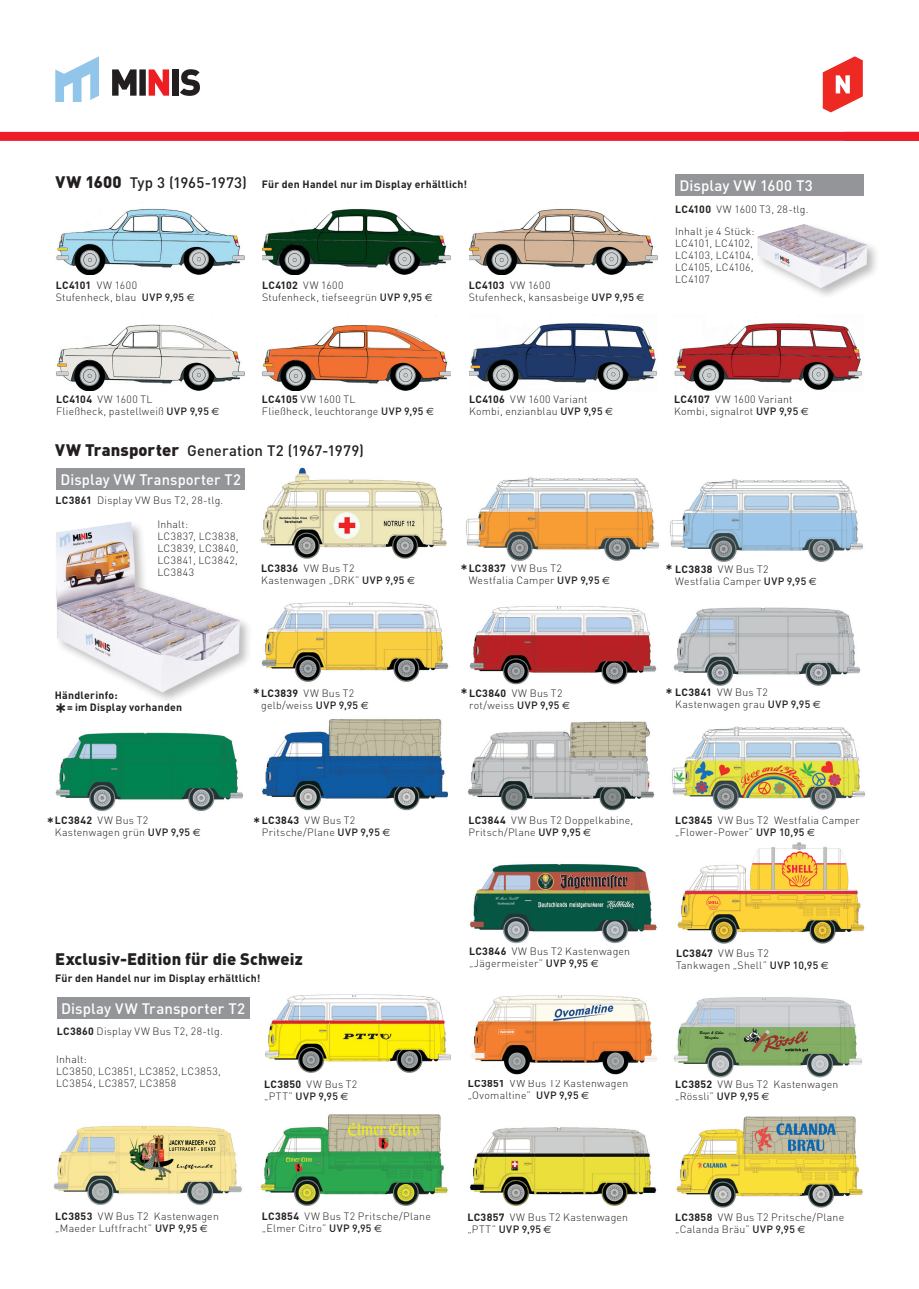
<style>
.page{position:relative;width:919px;height:1289px;background:#fff}
.page>*{position:absolute;margin:0;border:0;box-sizing:border-box;transform-origin:0 0}
.t1{font:500 24.75px "DIN";color:#231f20}
.t2{font:900 16.5px "DIN";letter-spacing:.005em;color:#231f20}
.t3{font:500 15px "DIN";letter-spacing:.005em;color:#231f20}
.t4{font:500 15px "DIN";letter-spacing:.01em;color:#fff}
.t5{font:300 10.5px/12px "DIN";letter-spacing:.025em;color:#231f20}
.t6{font:700 10.5px/12px "DIN";letter-spacing:.02em;color:#231f20}
.t7{font:300 10.5px/12px "DIN";letter-spacing:.05em;color:#231f20}
.t8{font:300 10.5px/12px "DIN";letter-spacing:.045em;color:#231f20}
.s1{font-weight:900;font-size:16.5px}
.s2{font-weight:700}
.s3{font-weight:500}
.s4{font-family:"Euro Sans";font-weight:400}
</style>
<div class="page">
<div style="left:0;top:132px;width:918px;height:9px;background:#ee1c28"></div>
<svg style="left:180px;top:69px;width:20px;height:27px"></svg>
<div style="left:172px;top:69px;width:6px;height:27px;background:#231f20"></div>
<svg style="left:112px;top:69px;width:57px;height:27px"></svg>
<svg style="left:55px;top:56px;width:44px;height:46px"></svg>
<svg style="left:822px;top:56px;width:40px;height:56px"></svg>
<img style="left:670px;top:479px;width:193px;height:83px">
<img style="left:260px;top:1114px;width:188px;height:92px">
<img style="left:53px;top:1126px;width:189px;height:79px">
<img style="left:673px;top:997px;width:189px;height:81px">
<img style="left:469px;top:1127px;width:188px;height:79px">
<img style="left:466px;top:477px;width:193px;height:84px">
<img style="left:260px;top:467px;width:187px;height:92px">
<img style="left:672px;top:726px;width:193px;height:84px">
<img style="left:262px;top:719px;width:186px;height:92px">
<img style="left:673px;top:607px;width:188px;height:79px">
<img style="left:55px;top:732px;width:189px;height:79px">
<img style="left:469px;top:606px;width:188px;height:79px">
<img style="left:261px;top:602px;width:188px;height:80px">
<img style="left:56px;top:324px;width:188px;height:66px">
<img style="left:56px;top:208px;width:188px;height:66px">
<img style="left:469px;top:315px;width:188px;height:76px">
<img style="left:469px;top:208px;width:189px;height:67px">
<img style="left:262px;top:325px;width:188px;height:65px">
<img style="left:674px;top:323px;width:188px;height:68px">
<img style="left:262px;top:209px;width:189px;height:66px">
<div style="left:675px;top:174px;width:188px;height:22px;background:#939598"></div>
<img style="left:757px;top:224px;width:119px;height:71px">
<img style="left:56px;top:522px;width:193px;height:178px">
<img style="left:469px;top:864px;width:188px;height:80px">
<img style="left:677px;top:842px;width:188px;height:101px">
<img style="left:467px;top:721px;width:188px;height:90px">
<div style="left:56px;top:468px;width:189px;height:21px;background:#939598"></div>
<div style="left:57px;top:997px;width:192px;height:21px;background:#939598"></div>
<img style="left:676px;top:1116px;width:187px;height:92px">
<img style="left:471px;top:995px;width:186px;height:79px">
<img style="left:265px;top:994px;width:185px;height:79px">
<h3 class="t3" style="left:56px;top:173px;width:193px"><span class="s1">VW 1600</span> Typ 3 (1965-1973)</h3>
<p class="t5" style="left:56px;top:279px;width:140px"><span class="s2">LC4101</span> VW 1600<br>Stufenheck, blau <span class="s3">UVP 9,95</span> <span class="s4">€</span></p>
<p class="t6" style="left:262px;top:178px;width:207px">Für den Handel nur im Display erhältlich!</p>
<h3 class="t4" style="left:679px;top:176px;width:135px">Display VW 1600 T3</h3>
<p class="t5" style="left:675px;top:225px;width:81px">Inhalt je 4 Stück:<br>LC4101, LC4102,<br>LC4103, LC4104,<br>LC4105, LC4106,<br>LC4107</p>
<p class="t5" style="left:675px;top:203px;width:135px"><span class="s2">LC4100</span> VW 1600 T3, 28-tlg.</p>
<p class="t5" style="left:262px;top:279px;width:172px"><span class="s2">LC4102</span> VW 1600<br>Stufenheck, tiefseegrün <span class="s3">UVP 9,95</span> <span class="s4">€</span></p>
<p class="t5" style="left:468px;top:279px;width:177px"><span class="s2">LC4103</span> VW 1600<br>Stufenheck, kansasbeige <span class="s3">UVP 9,95</span> <span class="s4">€</span></p>
<p class="t5" style="left:56px;top:393px;width:165px"><span class="s2">LC4104</span> VW 1600 TL<br>Fließheck, pastellweiß <span class="s3">UVP 9,95</span> <span class="s4">€</span></p>
<p class="t5" style="left:262px;top:393px;width:173px"><span class="s2">LC4105</span> VW 1600 TL<br>Fließheck, leuchtorange <span class="s3">UVP 9,95</span> <span class="s4">€</span></p>
<p class="t5" style="left:674px;top:393px;width:136px"><span class="s2">LC4107</span> VW 1600 Variant<br>Kombi, signalrot <span class="s3">UVP 9,95</span> <span class="s4">€</span></p>
<p class="t5" style="left:469px;top:393px;width:145px"><span class="s2">LC4106</span> VW 1600 Variant<br>Kombi, enzianblau <span class="s3">UVP 9,95</span> <span class="s4">€</span></p>
<h3 class="t3" style="left:55px;top:441px;width:310px"><span class="s1">VW Transporter</span> Generation T2 (1967-1979)</h3>
<h3 class="t4" style="left:60px;top:470px;width:182px">Display VW Transporter T2</h3>
<p class="t5" style="left:55px;top:494px;width:169px"><span class="s2">LC3861</span> Display VW Bus T2, 28-tlg.</p>
<p class="t7" style="left:157px;top:517px;width:83px">Inhalt:<br>LC3837, LC3838,<br>LC3839, LC3840,<br>LC3841, LC3842,<br>LC3843</p>
<h3 class="t3" style="left:460px;top:559px;width:9px">*</h3>
<h3 class="t3" style="left:665px;top:559px;width:9px">*</h3>
<p class="t5" style="left:261px;top:562px;width:155px"><span class="s2">LC3836</span> VW Bus T2<br>Kastenwagen „DRK” <span class="s3">UVP 9,95</span> <span class="s4">€</span></p>
<p class="t5" style="left:675px;top:563px;width:143px"><span class="s2">LC3838</span> VW Bus T2<br>Westfalia Camper <span class="s3">UVP 9,95</span> <span class="s4">€</span></p>
<p class="t5" style="left:468px;top:562px;width:143px"><span class="s2">LC3837</span> VW Bus T2<br>Westfalia Camper <span class="s3">UVP 9,95</span> <span class="s4">€</span></p>
<p class="t6" style="left:67px;top:689px;width:116px;text-indent:-12px">Händlerinfo:<br>= im Display vorhanden</p>
<h1 class="t1" style="left:55px;top:696px;width:13px">*</h1>
<h3 class="t3" style="left:253px;top:684px;width:9px">*</h3>
<p class="t5" style="left:261px;top:686px;width:109px"><span class="s2">LC3839</span> VW Bus T2 gelb/weiss <span class="s3">UVP 9,95</span> <span class="s4">€</span></p>
<p class="t5" style="left:469px;top:686px;width:102px"><span class="s2">LC3840</span> VW Bus T2 rot/weiss <span class="s3">UVP 9,95</span> <span class="s4">€</span></p>
<p class="t5" style="left:675px;top:686px;width:147px"><span class="s2">LC3841</span> VW Bus T2<br>Kastenwagen grau <span class="s3">UVP 9,95</span> <span class="s4">€</span></p>
<h3 class="t3" style="left:460px;top:684px;width:9px">*</h3>
<h3 class="t3" style="left:665px;top:684px;width:9px">*</h3>
<p class="t5" style="left:55px;top:814px;width:147px"><span class="s2">LC3842</span> VW Bus T2<br>Kastenwagen grün <span class="s3">UVP 9,95</span> <span class="s4">€</span></p>
<h3 class="t3" style="left:47px;top:812px;width:9px">*</h3>
<p class="t5" style="left:262px;top:814px;width:130px"><span class="s2">LC3843</span> VW Bus T2<br>Pritsche/Plane <span class="s3">UVP 9,95</span> <span class="s4">€</span></p>
<h3 class="t3" style="left:253px;top:812px;width:9px">*</h3>
<p class="t5" style="left:468px;top:814px;width:166px"><span class="s2">LC3844</span> VW Bus T2 Doppelkabine,<br>Pritsch/Plane <span class="s3">UVP 9,95</span> <span class="s4">€</span></p>
<p class="t5" style="left:675px;top:814px;width:186px"><span class="s2">LC3845</span> VW Bus T2 Westfalia Camper „Flower-Power” <span class="s3">UVP 10,95</span> <span class="s4">€</span></p>
<h2 class="t2" style="left:55px;top:947px;width:249px">Exclusiv-Edition für die Schweiz</h2>
<p class="t6" style="left:55px;top:972px;width:207px">Für den Handel nur im Display erhältlich!</p>
<h3 class="t4" style="left:61px;top:999px;width:186px">Display VW Transporter T2</h3>
<p class="t5" style="left:57px;top:1024px;width:167px"><span class="s2">LC3860</span> Display VW Bus T2, 28-tlg.</p>
<p class="t8" style="left:56px;top:1053px;width:166px">Inhalt:<br>LC3850, LC3851, LC3852, LC3853,<br>LC3854, LC3857, LC3858</p>
<p class="t5" style="left:264px;top:1078px;width:95px"><span class="s2">LC3850</span> VW Bus T2 „PTT” <span class="s3">UVP 9,95</span> <span class="s4">€</span></p>
<p class="t5" style="left:469px;top:945px;width:162px"><span class="s2">LC3846</span> VW Bus T2 Kastenwagen „Jägermeister” <span class="s3">UVP 9,95</span> <span class="s4">€</span></p>
<p class="t5" style="left:467px;top:1077px;width:162px"><span class="s2">LC3851</span> VW Bus T2 Kastenwagen „Ovomaltine” <span class="s3">UVP 9,95</span> <span class="s4">€</span></p>
<p class="t5" style="left:676px;top:947px;width:154px"><span class="s2">LC3847</span> VW Bus T2<br>Tankwagen „Shell” <span class="s3">UVP 10,95</span> <span class="s4">€</span></p>
<p class="t5" style="left:675px;top:1078px;width:165px"><span class="s2">LC3852</span> VW Bus T2 Kastenwagen „Rössli” <span class="s3">UVP 9,95</span> <span class="s4">€</span></p>
<p class="t5" style="left:55px;top:1209px;width:165px"><span class="s2">LC3853</span> VW Bus T2 Kastenwagen „Maeder Luftfracht” <span class="s3">UVP 9,95</span> <span class="s4">€</span></p>
<p class="t5" style="left:262px;top:1210px;width:170px"><span class="s2">LC3854</span> VW Bus T2 Pritsche/Plane „Elmer Citro” <span class="s3">UVP 9,95</span> <span class="s4">€</span></p>
<p class="t5" style="left:675px;top:1211px;width:170px"><span class="s2">LC3858</span> VW Bus T2 Pritsche/Plane „Calanda Bräu” <span class="s3">UVP 9,95</span> <span class="s4">€</span></p>
<p class="t5" style="left:467px;top:1211px;width:162px"><span class="s2">LC3857</span> VW Bus T2 Kastenwagen „PTT” <span class="s3">UVP 9,95</span> <span class="s4">€</span></p>
</div>
